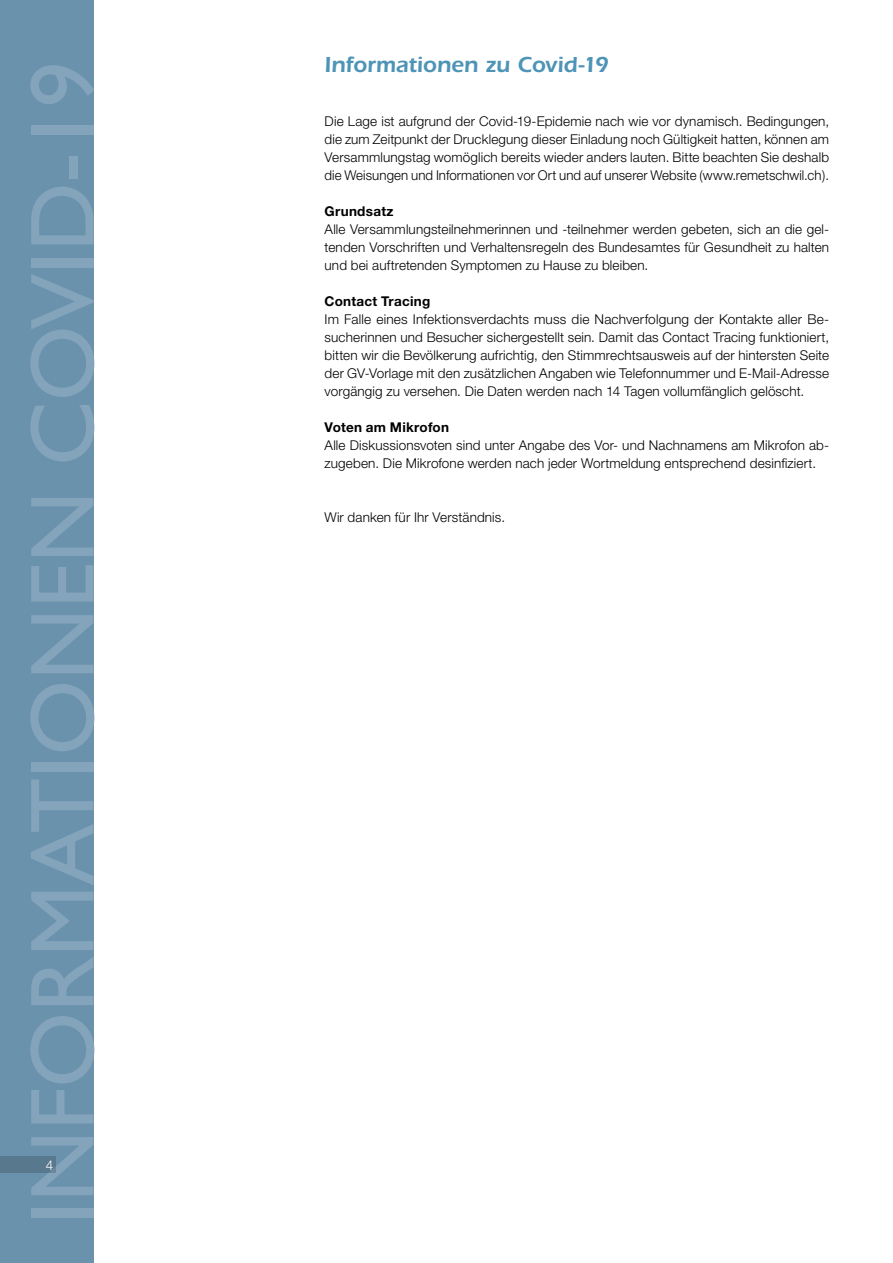
<style>
.page{position:relative;width:893px;height:1263px;background:#fff}
.page>*{position:absolute;margin:0;border:0;box-sizing:border-box;transform-origin:0 0}
.t1{font:91.5px "Gill Sans";letter-spacing:-.005em;color:#83a4bb}
.t2{font:600 22.5px "Itc Eras";letter-spacing:-.005em;color:#4e94b7}
.t3{font:300 13.5px/18px "Helvetica Neue";letter-spacing:.01em;color:#000;text-align:justify}
.t4{font:700 13.5px "Helvetica Neue";letter-spacing:.02em;color:#000}
.t5{font:300 13.5px "Helvetica Neue";color:#fff}
</style>
<div class="page">
<div style="left:0;top:0;width:94px;height:1263px;background:#6b92ac"></div>
<div style="left:0;top:1156px;width:56px;height:17px;background:#58788d"></div>
<h1 class="t1" style="left:10px;top:1225px;width:1165px;rotate:-90deg">INFORMATIONEN COVID-19</h1>
<p class="t5" style="left:46px;top:1157px;width:9px">4</p>
<h2 class="t2" style="left:325px;top:52px;width:286px">Informationen zu Covid-19</h2>
<p class="t3" style="left:325px;top:112px;width:506px">Die Lage ist aufgrund der Covid-19-Epidemie nach wie vor dynamisch. Bedingungen, die zum Zeitpunkt der Drucklegung dieser Einladung noch Gültigkeit hatten, können am Versammlungstag womöglich bereits wieder anders lauten. Bitte beachten Sie deshalb die Weisungen und Informationen vor Ort und auf unserer Website (www.remetschwil.ch).</p>
<p class="t4" style="left:325px;top:203px;width:70px">Grundsatz</p>
<p class="t3" style="left:325px;top:220px;width:506px">Alle Versammlungsteilnehmerinnen und -teilnehmer werden gebeten, sich an die gel&shy;tenden Vorschriften und Verhaltensregeln des Bundesamtes für Gesundheit zu halten und bei auftretenden Symptomen zu Hause zu bleiben.</p>
<p class="t4" style="left:325px;top:293px;width:107px">Contact Tracing</p>
<p class="t3" style="left:325px;top:310px;width:506px">Im Falle eines Infektionsverdachts muss die Nachverfolgung der Kontakte aller Be&shy;sucherinnen und Besucher sichergestellt sein. Damit das Contact Tracing funktioniert, bitten wir die Bevölkerung aufrichtig, den Stimmrechtsausweis auf der hintersten Seite der GV-Vorlage mit den zusätzlichen Angaben wie Telefonnummer und E-Mail-Adresse vorgängig zu versehen. Die Daten werden nach 14 Tagen vollumfänglich gelöscht.</p>
<p class="t4" style="left:325px;top:419px;width:126px">Voten am Mikrofon</p>
<p class="t3" style="left:325px;top:436px;width:506px">Alle Diskussionsvoten sind unter Angabe des Vor- und Nachnamens am Mikrofon ab&shy;zugeben. Die Mikrofone werden nach jeder Wortmeldung entsprechend desinfiziert.</p>
<p class="t3" style="left:325px;top:508px;width:182px">Wir danken für Ihr Verständnis.</p>
</div>
